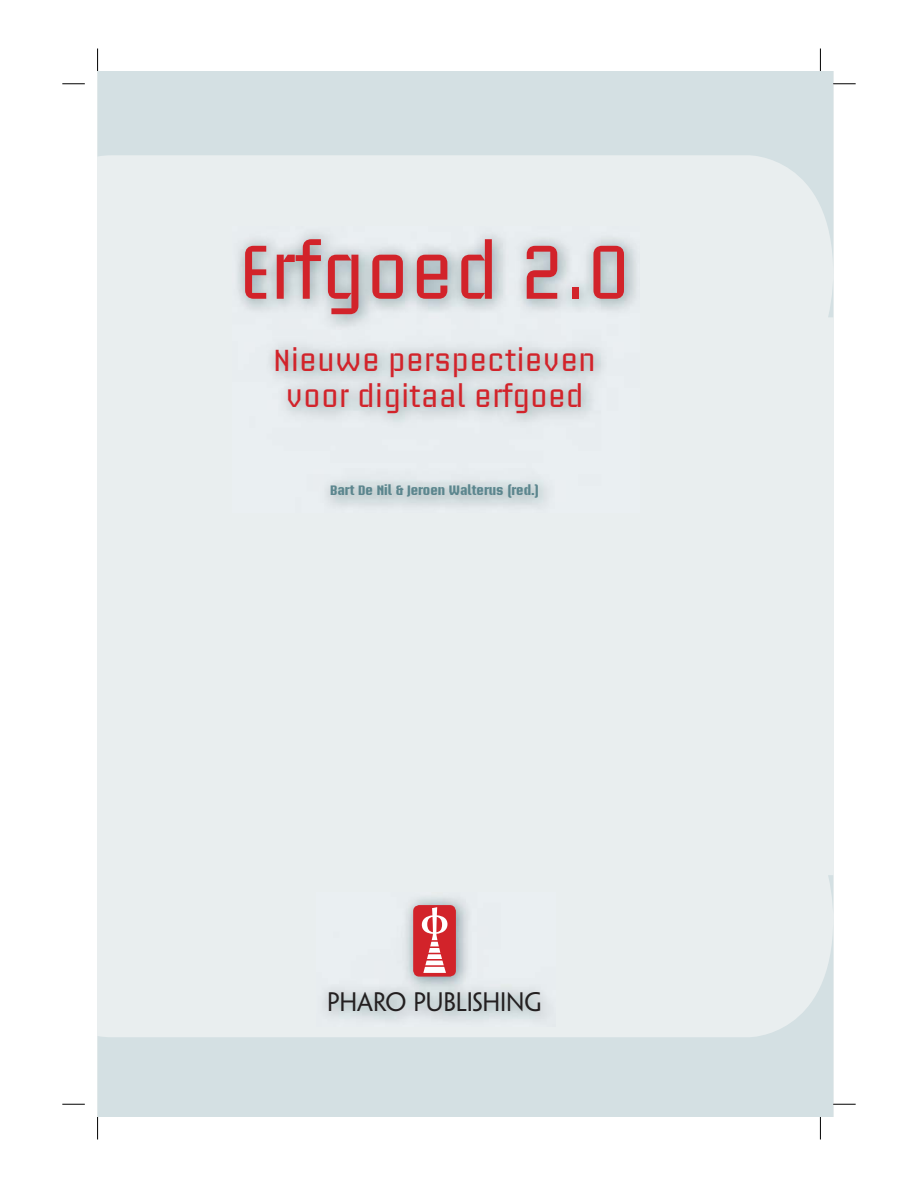
<style>
.page{position:relative;width:918px;height:1188px;background:#fff}
.page>*{position:absolute;margin:0;border:0;box-sizing:border-box;transform-origin:0 0}
.t1{font:75px "Briem Akademi Std";color:#d2232a}
.t2{font:30px/36px "Briem Akademi Std";color:#d2232a;text-align:center}
.t3{font:24px "Penumbra Sans Std";letter-spacing:-.01em;color:#231f20}
.t4{font:700 13.5px "Briem Akademi Std";color:#5c868e}
</style>
<div class="page">
<div style="left:97px;top:71px;width:736px;height:1046px;background:#e9eeef"></div>
<svg style="left:99px;top:875px;width:734px;height:242px"></svg>
<svg style="left:99px;top:71px;width:734px;height:246px"></svg>
<img style="left:232px;top:226px;width:408px;height:280px">
<img style="left:316px;top:892px;width:239px;height:134px">
<div style="left:413px;top:905px;width:43px;height:72px;background:#d2232a;border-radius:6px"></div>
<svg style="left:422px;top:907px;width:25px;height:66px"></svg>
<hr style="left:423px;top:959px;width:24px;height:2px;background:#d2232a">
<hr style="left:423px;top:965px;width:24px;height:2px;background:#d2232a">
<svg style="left:62px;top:84px;width:23px;height:1px"></svg>
<svg style="left:833px;top:84px;width:23px;height:1px"></svg>
<svg style="left:62px;top:1104px;width:23px;height:1px"></svg>
<svg style="left:833px;top:1104px;width:23px;height:1px"></svg>
<svg style="left:97px;top:49px;width:2px;height:107px"></svg>
<svg style="left:97px;top:1036px;width:2px;height:103px"></svg>
<svg style="left:820px;top:49px;width:1px;height:22px"></svg>
<svg style="left:820px;top:1117px;width:1px;height:22px"></svg>
<h1 class="t1" style="left:238px;top:241px;width:394px">Erfgoed 2.0</h1>
<p class="t2" style="left:273px;top:344px;width:324px">Nieuwe perspectieven voor digitaal erfgoed</p>
<p class="t4" style="left:330px;top:485px;width:210px">Bart De Nil &amp; Jeroen Walterus (red.)</p>
<p class="t3" style="left:327px;top:988px;width:216px">PHARO PUBLISHING</p>
</div>
